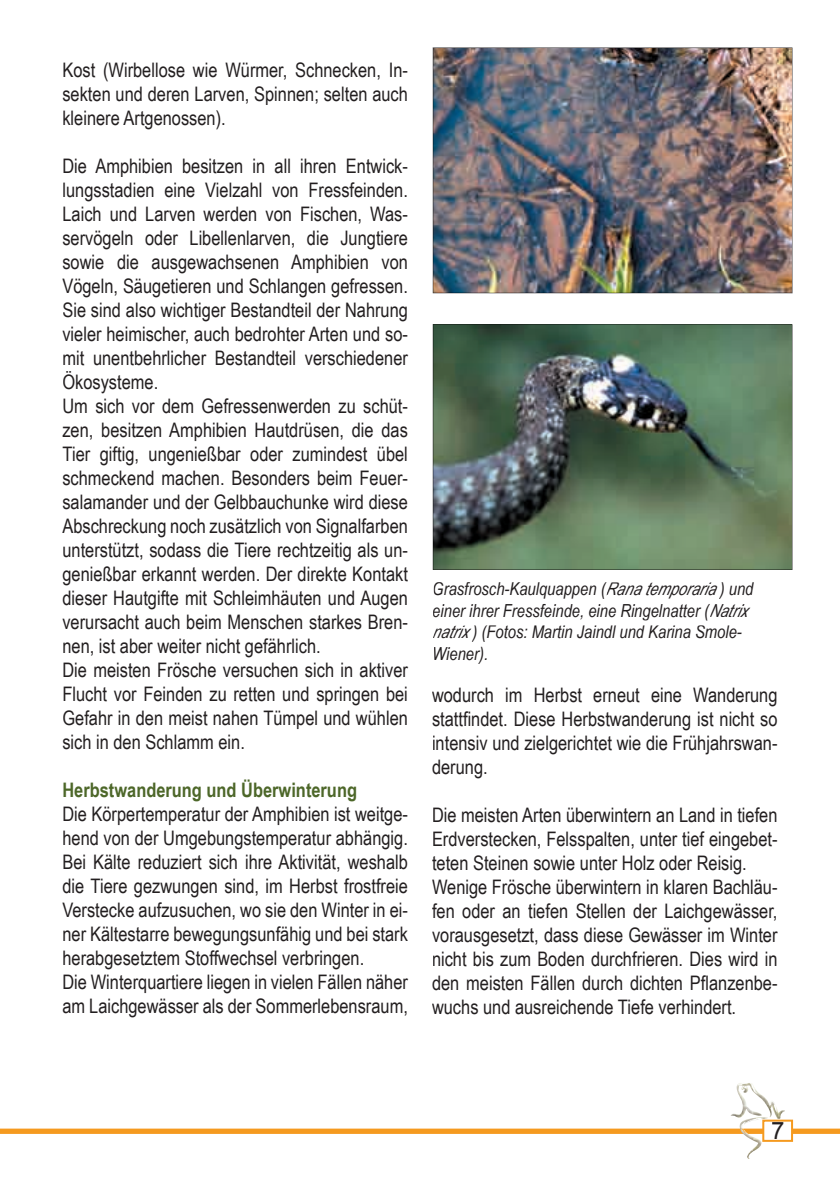
<style>
.page{position:relative;width:840px;height:1191px;background:#fff}
.page>*{position:absolute;margin:0;border:0;box-sizing:border-box;transform-origin:0 0}
.t1{font:24px "Arial";color:#231f20}
.t2{font:20px/24px "Arial Narrow";color:#231f20}
.t3{font:700 20px "Arial Narrow";color:#4d6729}
.t4{font:italic 18px/21.6px "Arial Narrow";color:#231f20}
</style>
<div class="page">
<div style="left:791px;top:1128px;width:48px;height:5px;background:#f59a1f"></div>
<div style="left:0;top:1128px;width:762px;height:5px;background:#f59a1f"></div>
<img style="left:730px;top:1083px;width:54px;height:76px">
<svg style="left:761px;top:1119px;width:31px;height:22px"></svg>
<img style="left:432px;top:47px;width:360px;height:246px">
<img style="left:433px;top:324px;width:358px;height:246px">
<p class="t2" style="left:62px;top:57px;width:347px;text-align:justify">Kost (Wirbellose wie Würmer, Schnecken, In&shy;sekten und deren Larven, Spinnen; selten auch kleinere Artgenossen).</p>
<p class="t2" style="left:62px;top:153px;width:347px">Die Amphibien besitzen in all ihren Entwick&shy;lungsstadien eine Vielzahl von Fressfeinden.<br>Laich und Larven werden von Fischen, Was&shy;servögeln oder Libellenlarven, die Jungtiere sowie die ausgewachsenen Amphibien von Vögeln, Säugetieren und Schlangen gefressen.<br>Sie sind also wichtiger Bestandteil der Nahrung vieler heimischer, auch bedrohter Arten und so&shy;mit unentbehrlicher Bestandteil verschiedener Ökosysteme.<br>Um sich vor dem Gefressenwerden zu schüt&shy;zen, besitzen Amphibien Hautdrüsen, die das Tier giftig, ungenießbar oder zumindest übel schmeckend machen. Besonders beim Feuer&shy;salamander und der Gelbbauchunke wird diese Abschreckung noch zusätzlich von Signalfarben unterstützt, sodass die Tiere rechtzeitig als un&shy;genießbar erkannt werden. Der direkte Kontakt dieser Hautgifte mit Schleimhäuten und Augen verursacht auch beim Menschen starkes Bren&shy;nen, ist aber weiter nicht gefährlich.<br>Die meisten Frösche versuchen sich in aktiver Flucht vor Feinden zu retten und springen bei Gefahr in den meist nahen Tümpel und wühlen sich in den Schlamm ein.</p>
<p class="t3" style="left:62px;top:775px;width:296px">Herbstwanderung und Überwinterung</p>
<p class="t2" style="left:62px;top:801px;width:347px">Die Körpertemperatur der Amphibien ist weitge&shy;hend von der Umgebungstemperatur abhängig.<br>Bei Kälte reduziert sich ihre Aktivität, weshalb die Tiere gezwungen sind, im Herbst frostfreie Verstecke aufzusuchen, wo sie den Winter in ei&shy;ner Kältestarre bewegungsunfähig und bei stark herabgesetztem Stoffwechsel verbringen.<br>Die Winterquartiere liegen in vielen Fällen näher am Laichgewässer als der Sommerlebensraum,</p>
<p class="t4" style="left:432px;top:578px;width:323px">Grasfrosch-Kaulquappen (Ranatemporaria) und einer ihrer Fressfeinde, eine Ringelnatter (Natrix natrix) (Fotos: Martin Jaindl und Karina Smole-Wiener).</p>
<p class="t2" style="left:432px;top:682px;width:347px;text-align:justify">wodurch im Herbst erneut eine Wanderung stattfindet. Diese Herbstwanderung ist nicht so intensiv und zielgerichtet wie die Frühjahrswan&shy;derung.</p>
<p class="t2" style="left:432px;top:802px;width:347px">Die meisten Arten überwintern an Land in tiefen Erdverstecken, Felsspalten, unter tief eingebet&shy;teten Steinen sowie unter Holz oder Reisig.<br>Wenige Frösche überwintern in klaren Bachläu&shy;fen oder an tiefen Stellen der Laichgewässer, vorausgesetzt, dass diese Gewässer im Winter nicht bis zum Boden durchfrieren. Dies wird in den meisten Fällen durch dichten Pflanzenbe&shy;wuchs und ausreichende Tiefe verhindert.</p>
<p class="t1" style="left:770px;top:1115px;width:15px">7</p>
</div>
